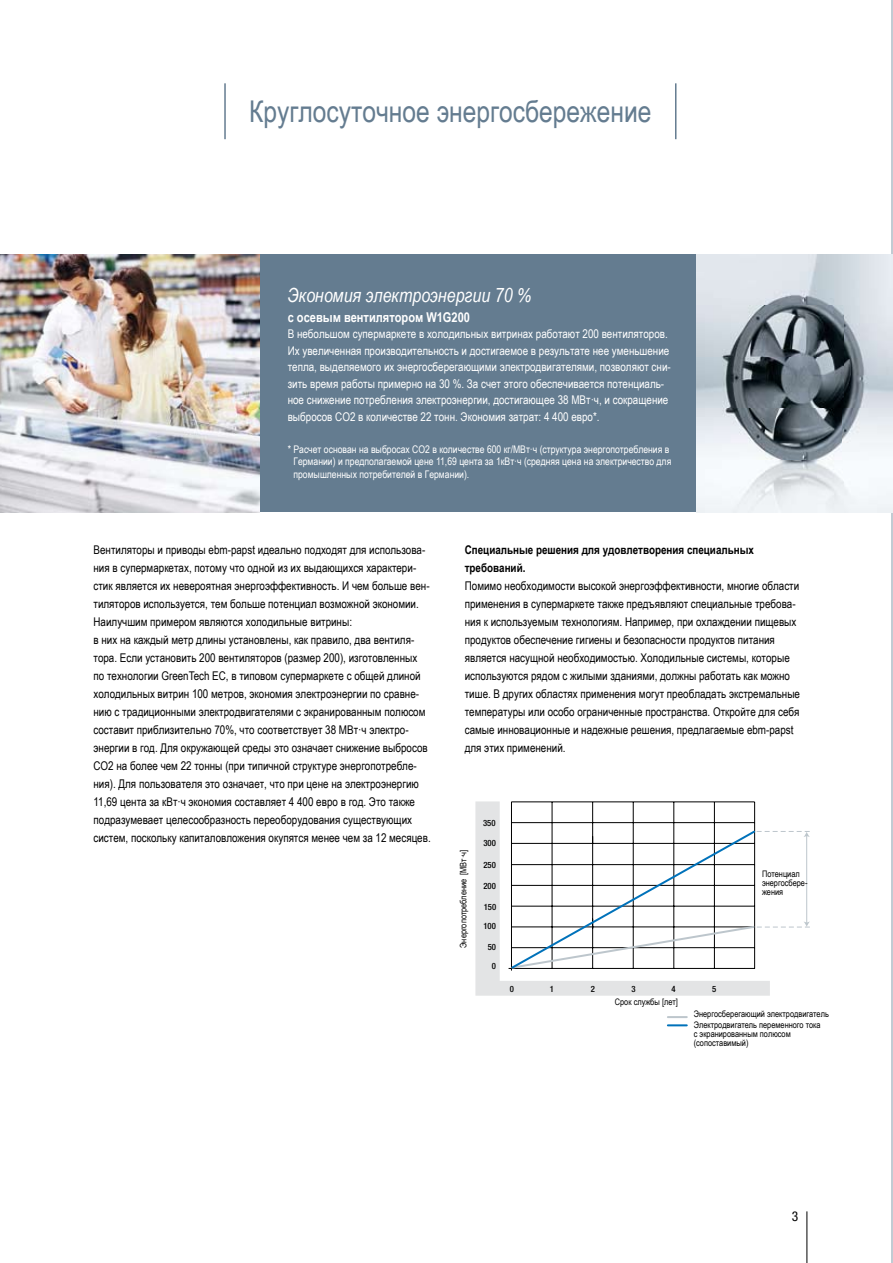
<style>
.page{position:relative;width:893px;height:1263px;background:#fff}
.page>*{position:absolute;margin:0;border:0;box-sizing:border-box;transform-origin:0 0}
.t1{font:30px "Arial Narrow";color:#647c90}
.t2{font:italic 19.5px "Arial Narrow";color:#fff}
.t3{font:700 13.5px "Arial Narrow";color:#fff}
.t4{font:condensed 13.5px "Helvetica Neue LT Pro";color:#000}
.t5{font:12px/18px "Arial Narrow";color:#000}
.t6{font:12px/16.5px "Arial Narrow";color:#fff}
.t7{font:700 12px/18px "Arial Narrow";color:#000}
.t8{font:10.5px/12.6px "Arial Narrow";color:#fff}
.t9{font:9px/9px "Arial Narrow";color:#000}
.t10{font:500 condensed 8.7px "Helvetica Neue LT Pro";color:#000}
</style>
<div class="page">
<hr style="left:892px;top:0;width:1px;height:1263px;background:#c1cbd3">
<hr style="left:806px;top:1211px;width:1px;height:52px;background:#000">
<div style="left:260px;top:255px;width:436px;height:257px;background:#647c90"></div>
<img style="left:0;top:255px;width:260px;height:257px">
<img style="left:696px;top:254px;width:196px;height:155px">
<img style="left:696px;top:306px;width:147px;height:206px">
<img style="left:843px;top:409px;width:49px;height:103px">
<svg style="left:475px;top:801px;width:295px;height:195px;fill:#e3e4e5"></svg>
<svg style="left:508px;top:801px;width:302px;height:170px"></svg>
<svg style="left:668px;top:1016px;width:19px;height:2px"></svg>
<svg style="left:668px;top:1024px;width:19px;height:2px"></svg>
<hr style="left:224px;top:83px;width:2px;height:56px;background:#647c90">
<hr style="left:675px;top:83px;width:1px;height:56px;background:#647c90">
<h1 class="t1" style="left:249px;top:90px;width:404px">Круглосуточное энергосбережение</h1>
<h2 class="t2" style="left:288px;top:282px;width:245px">Экономия электроэнергии 70 %</h2>
<p class="t3" style="left:288px;top:307px;width:184px">с осевым вентилятором W1G200</p>
<p class="t6" style="left:288px;top:325px;width:385px">В небольшом супермаркете в холодильных витринах работают 200 вентиляторов.<br>Их увеличенная производительность и достигаемое в результате нее уменьшение тепла, выделяемого их энергосберегающими электродвигателями, позволяют сни&shy;зить время работы примерно на 30 %. За счет этого обеспечивается потенциаль&shy;ное снижение потребления электроэнергии, достигающее 38 МВт·ч, и сокращение выбросов CO2 в количестве 22 тонн. Экономия затрат: 4 400 евро*.</p>
<p class="t8" style="left:293px;top:442px;width:379px;text-indent:-6px">* Расчет основан на выбросах CO2 в количестве 600 кг/МВт·ч (структура энергопотребления в<br>Германии) и предполагаемой цене 11,69 цента за 1кВт·ч (средняя цена на электричество для промышленных потребителей в Германии).</p>
<p class="t5" style="left:94px;top:540px;width:339px">Вентиляторы и приводы ebm-papst идеально подходят для использова&shy;ния в супермаркетах, потому что одной из их выдающихся характери&shy;стик является их невероятная энергоэффективность. И чем больше вен&shy;тиляторов используется, тем больше потенциал возможной экономии.<br>Наилучшим примером являются холодильные витрины:<br>в них на каждый метр длины установлены, как правило, два вентиля&shy;тора. Если установить 200 вентиляторов (размер 200), изготовленных по технологии GreenTech EC, в типовом супермаркете с общей длиной холодильных витрин 100 метров, экономия электроэнергии по сравне&shy;нию с традиционными электродвигателями с экранированным полюсом составит приблизительно 70%, что соответствует 38 МВт·ч электро&shy;энергии в год. Для окружающей среды это означает снижение выбросов CO2 на более чем 22 тонны (при типичной структуре энергопотребле&shy;ния). Для пользователя это означает, что при цене на электроэнергию 11,69 цента за кВт·ч экономия составляет 4 400 евро в год. Это также подразумевает целесообразность переоборудования существующих систем, поскольку капиталовложения окупятся менее чем за 12 месяцев.</p>
<p class="t7" style="left:465px;top:540px;width:291px">Специальные решения для удовлетворения специальных требований.</p>
<p class="t5" style="left:465px;top:576px;width:337px">Помимо необходимости высокой энергоэффективности, многие области применения в супермаркете также предъявляют специальные требова&shy;ния к используемым технологиям. Например, при охлаждении пищевых продуктов обеспечение гигиены и безопасности продуктов питания является насущной необходимостью. Холодильные системы, которые используются рядом с жилыми зданиями, должны работать как можно тише. В других областях применения могут преобладать экстремальные температуры или особо ограниченные пространства. Откройте для себя самые инновационные и надежные решения, предлагаемые ebm-papst для этих применений.</p>
<p class="t10" style="left:483px;top:818px;width:14px">350</p>
<p class="t10" style="left:483px;top:838px;width:14px">300</p>
<p class="t9" style="left:458px;top:948px;width:99px;rotate:-90deg">Энергопотребление [МВт·ч]</p>
<p class="t10" style="left:483px;top:859px;width:14px">250</p>
<p class="t10" style="left:483px;top:881px;width:14px">200</p>
<p class="t10" style="left:484px;top:901px;width:14px">150</p>
<p class="t10" style="left:483px;top:921px;width:14px">100</p>
<p class="t10" style="left:488px;top:941px;width:10px">50</p>
<p class="t10" style="left:492px;top:960px;width:6px">0</p>
<p class="t10" style="left:510px;top:983px;width:6px">0</p>
<p class="t10" style="left:550px;top:983px;width:6px">1</p>
<p class="t10" style="left:591px;top:983px;width:6px">2</p>
<p class="t10" style="left:631px;top:983px;width:6px">3</p>
<p class="t10" style="left:672px;top:983px;width:6px">4</p>
<p class="t10" style="left:712px;top:983px;width:6px">5</p>
<p class="t9" style="left:615px;top:997px;width:65px">Срок службы [лет]</p>
<p class="t9" style="left:762px;top:869px;width:47px">Потенциал энергосбере&shy;жения</p>
<p class="t9" style="left:694px;top:1007px;width:137px;line-height:11.1px">Энергосберегающий электродвигатель<br>Электродвигатель переменного тока</p>
<p class="t9" style="left:694px;top:1029px;width:98px">с экранированным полюсом (сопоставимый)</p>
<p class="t4" style="left:792px;top:1208px;width:8px">3</p>
</div>
